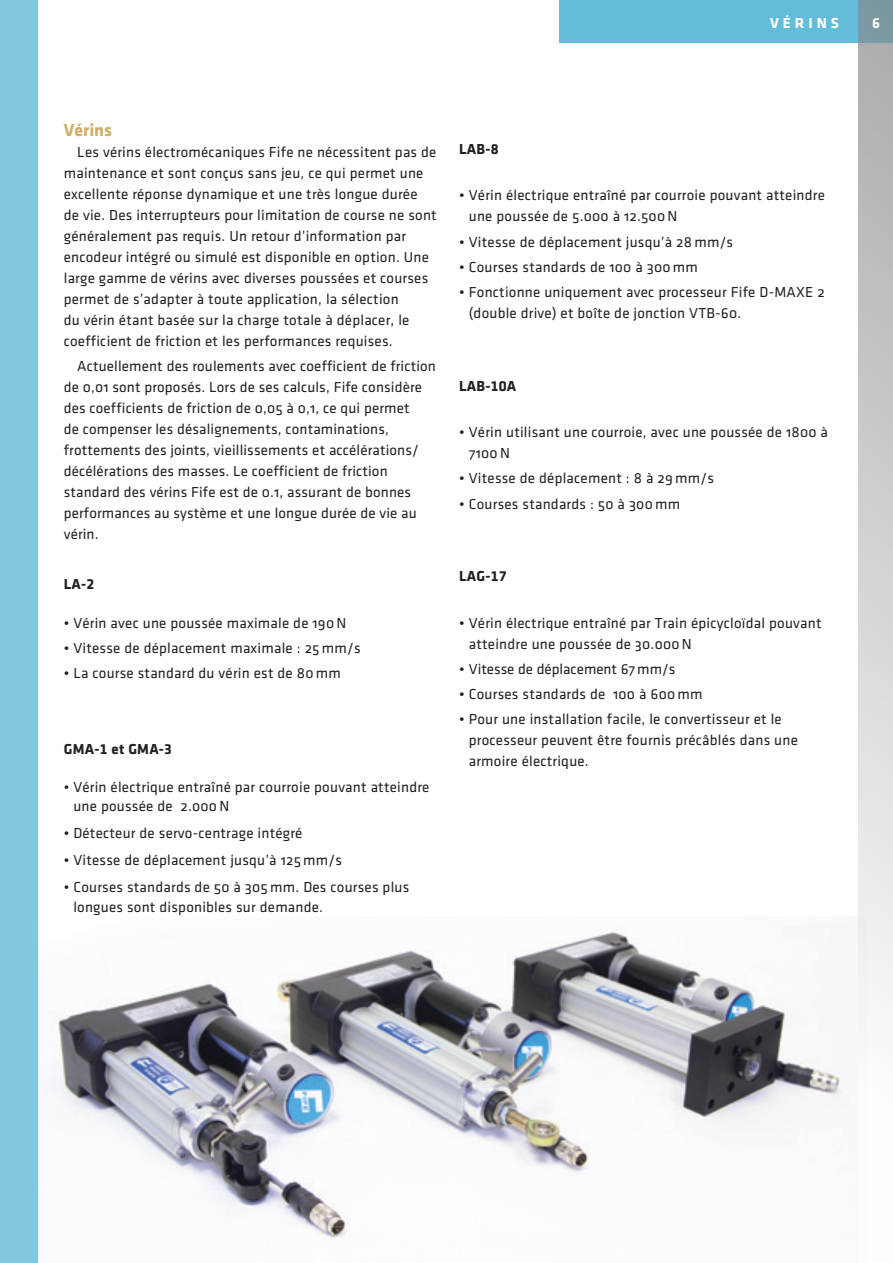
<style>
.page{position:relative;width:893px;height:1263px;background:#fff}
.page>*{position:absolute;margin:0;border:0;box-sizing:border-box;transform-origin:0 0}
.t1{font:700 18px "Klavika";color:#cfad66}
.t2{font:15px/21px "Klavika Regular OSF";letter-spacing:.015em;color:#231f20}
.t3{font:700 15px "Klavika";letter-spacing:.015em;color:#231f20}
.t4{font:700 15px "Klavika";letter-spacing:.265em;color:#fff}
</style>
<div class="page">
<div style="left:559px;top:0;width:334px;height:43px;background:#63bcd9"></div>
<img style="left:48px;top:916px;width:811px;height:322px">
<div style="left:0;top:0;width:38px;height:1263px;background:#82c9e0"></div>
<svg style="left:859px;top:0;width:34px;height:1023px;background:#ccced0"></svg>
<p class="t4" style="left:770px;top:14px;width:70px">VÉRINS</p>
<p class="t4" style="left:872px;top:14px;width:9px">6</p>
<p class="t1" style="left:64px;top:120px;width:50px">Vérins</p>
<p class="t2" style="left:64px;top:142px;width:374px;text-indent:14px">Les vérins électromécaniques Fife ne nécessitent pas de maintenance et sont conçus sans jeu, ce qui permet une excellente réponse dynamique et une très longue durée<br>de vie. Des interrupteurs pour limitation de course ne sont généralement pas requis. Un retour d’information par encodeur intégré ou simulé est disponible en option. Une large gamme de vérins avec diverses poussées et courses permet de s’adapter à toute application, la sélection<br>du vérin étant basée sur la charge totale à déplacer, le coefficient de friction et les performances requises.</p>
<p class="t2" style="left:64px;top:356px;width:374px;text-indent:14px">Actuellement des roulements avec coefficient de friction de 0,01 sont proposés. Lors de ses calculs, Fife considère des coefficients de friction de 0,05 à 0,1, ce qui permet<br>de compenser les désalignements, contaminations, frottements des joints, vieillissements et accélérations/ décélérations des masses. Le coefficient de friction standard des vérins Fife est de 0.1, assurant de bonnes performances au système et une longue durée de vie au vérin.</p>
<p class="t3" style="left:64px;top:575px;width:32px">LA-2</p>
<p class="t2" style="left:64px;top:612px;width:284px">• Vérin avec une poussée maximale de 190N</p>
<p class="t2" style="left:64px;top:637px;width:298px">• Vitesse de déplacement maximale : 25 mm/s</p>
<p class="t2" style="left:64px;top:663px;width:279px">• La course standard du vérin est de 80 mm</p>
<p class="t3" style="left:64px;top:741px;width:110px">GMA-1 et GMA-3</p>
<p class="t2" style="left:73px;top:777px;width:358px;line-height:19.5px;text-indent:-10px">• Vérin électrique entraîné par courroie pouvant atteindre une poussée de 2.000N</p>
<p class="t2" style="left:64px;top:823px;width:240px">• Détecteur de servo-centrage intégré</p>
<p class="t2" style="left:64px;top:850px;width:280px">• Vitesse de déplacement jusqu’à 125 mm/s</p>
<p class="t2" style="left:73px;top:878px;width:337px;line-height:19.5px;text-indent:-10px">• Courses standards de 50 à 305 mm. Des courses plus longues sont disponibles sur demande.</p>
<p class="t3" style="left:459px;top:141px;width:41px">LAB-8</p>
<p class="t2" style="left:469px;top:185px;width:358px;text-indent:-10px">• Vérin électrique entraîné par courroie pouvant atteindre une poussée de 5.000 à 12.500N</p>
<p class="t2" style="left:459px;top:231px;width:275px">• Vitesse de déplacement jusqu’à 28 mm/s</p>
<p class="t2" style="left:459px;top:256px;width:240px">• Courses standards de 100 à 300 mm</p>
<p class="t2" style="left:469px;top:282px;width:357px;text-indent:-10px">• Fonctionne uniquement avec processeur Fife D-MAXE 2 (double drive) et boîte de jonction VTB-60.</p>
<p class="t3" style="left:459px;top:378px;width:59px">LAB-10A</p>
<p class="t2" style="left:469px;top:422px;width:361px;text-indent:-10px">• Vérin utilisant une courroie, avec une poussée de 1800 à<br>7100N</p>
<p class="t2" style="left:459px;top:468px;width:256px">• Vitesse de déplacement : 8 à 29 mm/s</p>
<p class="t2" style="left:459px;top:493px;width:222px">• Courses standards : 50 à 300 mm</p>
<p class="t3" style="left:459px;top:568px;width:49px">LAG-17</p>
<p class="t2" style="left:469px;top:612px;width:354px;text-indent:-10px">• Vérin électrique entraîné par Train épicycloïdal pouvant atteindre une poussée de 30.000N</p>
<p class="t2" style="left:459px;top:659px;width:218px">• Vitesse de déplacement 67mm/s</p>
<p class="t2" style="left:459px;top:684px;width:245px">• Courses standards de 100 à 600 mm</p>
<p class="t2" style="left:469px;top:709px;width:331px;text-indent:-10px">• Pour une installation facile, le convertisseur et le processeur peuvent être fournis précâblés dans une armoire électrique.</p>
</div>
